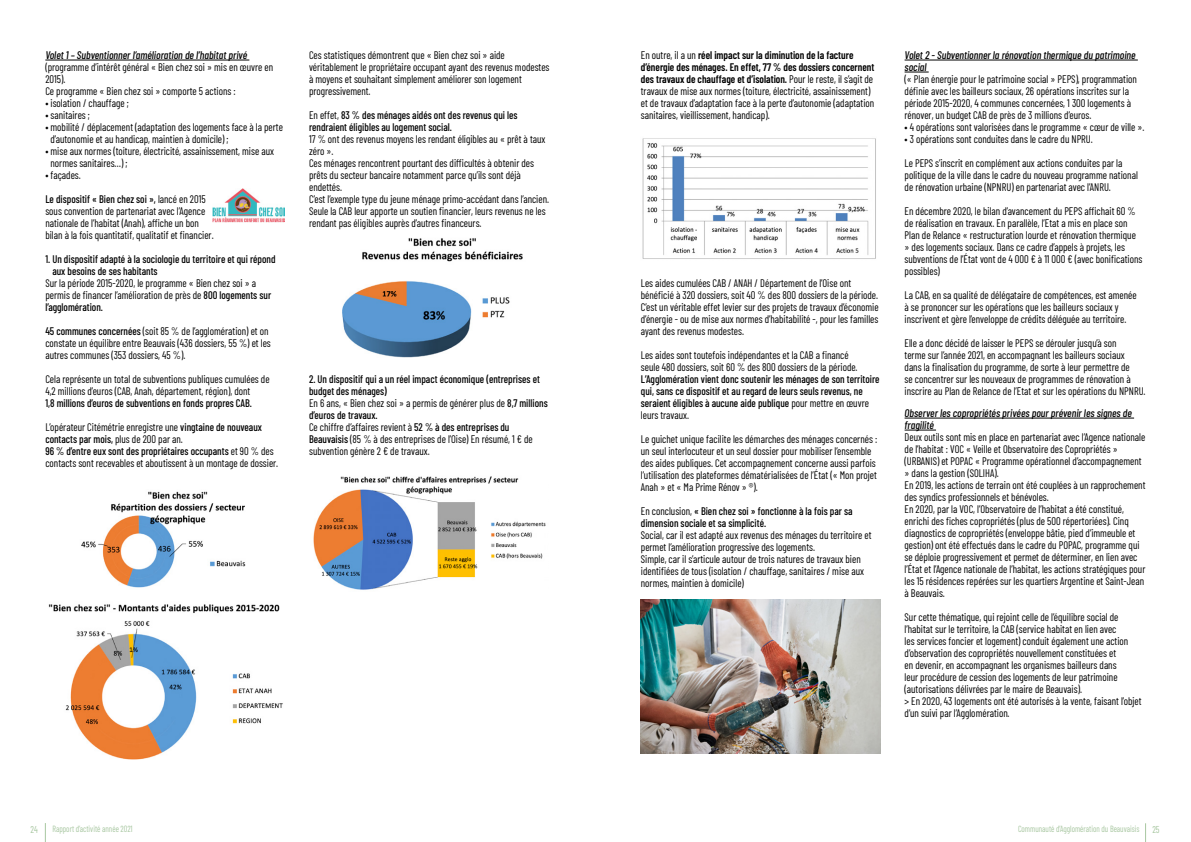
<style>
.page{position:relative;width:1191px;height:842px;background:#fff}
.page>*{position:absolute;margin:0;border:0;box-sizing:border-box;transform-origin:0 0}
.t1{font:11px/12px "Barlow Condensed";color:#000;scale:.95 1}
.t2{font:500 11px/12px "Barlow Condensed";color:#000;scale:.95 1}
.t3{font:italic 500 11px/12px "Barlow Condensed";color:#000}
.t4{font:10px "Barlow Condensed";color:#a8c7a1;scale:.9 1}
.t5{font:9px "Barlow Condensed";color:#a8c7a1;scale:.9 1}
.s1{font-weight:400}
.s2{font-weight:500}
.s3{font-weight:600}
</style>
<div class="page">
<svg style="left:1145px;top:823px;width:1px;height:19px"></svg>
<svg style="left:45px;top:823px;width:1px;height:19px"></svg>
<hr style="left:45px;top:60px;width:204px;height:1px;background:#000">
<img style="left:212px;top:189px;width:72px;height:34px">
<img style="left:81px;top:491px;width:165px;height:97px">
<img style="left:48px;top:604px;width:235px;height:156px">
<img style="left:342px;top:238px;width:181px;height:120px">
<img style="left:313px;top:476px;width:233px;height:114px">
<img style="left:642px;top:138px;width:234px;height:121px">
<img style="left:641px;top:599px;width:239px;height:154px">
<hr style="left:904px;top:60px;width:233px;height:1px;background:#000">
<svg style="left:904px;top:72px;width:24px;height:1px"></svg>
<hr style="left:904px;top:418px;width:230px;height:1px;background:#000">
<hr style="left:904px;top:430px;width:32px;height:1px;background:#000">
<p class="t3" style="left:45px;top:48px;width:203px">Volet 1 – Subventionner l’amélioration de l’habitat privé</p>
<p class="t1" style="left:45px;top:60px;width:241px">(programme d’intérêt général « Bien chez soi » mis en œuvre en<br>2015).<br>Ce programme « Bien chez soi » comporte 5 actions :</p>
<p class="t1" style="left:45px;top:96px;width:89px">• isolation / chauffage ;</p>
<p class="t1" style="left:45px;top:108px;width:48px">• sanitaires ;</p>
<p class="t1" style="left:51px;top:120px;width:246px;text-indent:-5px">• mobilité / déplacement (adaptation des logements face à la perte d’autonomie et au handicap, maintien à domicile) ;</p>
<p class="t1" style="left:51px;top:144px;width:237px;text-indent:-5px">• mise aux normes (toiture, électricité, assainissement, mise aux normes sanitaires…) ;</p>
<p class="t2" style="left:45px;top:162px;width:170px;line-height:24px"><span class="s1">• façades.<br></span>Le dispositif « Bien chez soi », <span class="s1">lancé en 2015</span></p>
<p class="t1" style="left:45px;top:204px;width:179px">sous convention de partenariat avec l’Agence nationale de l’habitat (Anah), affiche un bon bilan à la fois quantitatif, qualitatif et financier.</p>
<p class="t2" style="left:52px;top:252px;width:236px;text-indent:-7px">1. Un dispositif adapté à la sociologie du territoire et qui répond aux besoins de ses habitants</p>
<p class="t1" style="left:45px;top:276px;width:239px">Sur la période 2015-2020, le programme « Bien chez soi » a permis de financer l’amélioration de près de <span class="s2">800 logements sur l’agglomération.</span></p>
<p class="t1" style="left:45px;top:324px;width:239px"><span class="s2">45 communes concernées</span> (soit 85 % de l’agglomération) et on constate un équilibre entre Beauvais (436 dossiers, 55 %) et les autres communes (353 dossiers, 45 %).</p>
<p class="t1" style="left:45px;top:372px;width:237px">Cela représente un total de subventions publiques cumulées de<br>4,2 millions d’euros (CAB, Anah, département, région), dont</p>
<p class="t2" style="left:45px;top:390px;width:230px;line-height:24px">1,8 millions d’euros de subventions en fonds propres CAB.<br><span class="s1">L’opérateur Citémétrie enregistre une</span> vingtaine de nouveaux</p>
<p class="t1" style="left:45px;top:432px;width:247px"><span class="s2">contacts par mois,</span> plus de 200 par an.<br><span class="s2">96 % d’entre eux sont des propriétaires occupants</span> et 90 % des contacts sont recevables et aboutissent à un montage de dossier.</p>
<p class="t1" style="left:309px;top:48px;width:255px">Ces statistiques démontrent que « Bien chez soi » aide véritablement le propriétaire occupant ayant des revenus modestes à moyens et souhaitant simplement améliorer son logement progressivement.</p>
<p class="t2" style="left:309px;top:108px;width:221px"><span class="s1">En effet,</span> 83 % des ménages aidés ont des revenus qui les rendraient éligibles au logement social.</p>
<p class="t1" style="left:309px;top:132px;width:254px">17 % ont des revenus moyens les rendant éligibles au « prêt à taux zéro ».<br>Ces ménages rencontrent pourtant des difficultés à obtenir des prêts du secteur bancaire notamment parce qu’ils sont déjà endettés.<br>C’est l’exemple type du jeune ménage primo-accédant dans l’ancien.<br>Seule la CAB leur apporte un soutien financier, leurs revenus ne les rendant pas éligibles auprès d’autres financeurs.</p>
<p class="t1" style="left:309px;top:372px;width:253px"><span class="s2">2. Un dispositif qui a un réel impact économique (entreprises et budget des ménages)<br></span>En 6 ans, « Bien chez soi » a permis de générer plus de <span class="s2">8,7 millions d’euros de travaux.<br></span>Ce chiffre d’affaires revient à <span class="s2">52 % à des entreprises du Beauvaisis</span> (85 % à des entreprises de l’Oise) En résumé, 1 € de subvention génère 2 € de travaux.</p>
<p class="t1" style="left:641px;top:48px;width:247px">En outre, il a un <span class="s3">réel impact sur la diminution de la facture d’énergie des ménages. En effet, 77 % des dossiers concernent des travaux de chauffage et d’isolation.</span> Pour le reste, il s’agit de travaux de mise aux normes (toiture, électricité, assainissement) et de travaux d’adaptation face à la perte d’autonomie (adaptation sanitaires, vieillissement, handicap).</p>
<p class="t1" style="left:641px;top:276px;width:252px">Les aides cumulées CAB / ANAH / Département de l’Oise ont bénéficié à 320 dossiers, soit 40 % des 800 dossiers de la période.<br>C’est un véritable effet levier sur des projets de travaux d’économie d’énergie - ou de mise aux normes d’habitabilité -, pour les familles ayant des revenus modestes.</p>
<p class="t1" style="left:641px;top:348px;width:230px">Les aides sont toutefois indépendantes et la CAB a financé seule 480 dossiers, soit 60 % des 800 dossiers de la période.</p>
<p class="t2" style="left:641px;top:372px;width:253px">L’Agglomération vient donc soutenir les ménages de son territoire qui, sans ce dispositif et au regard de leurs seuls revenus, ne seraient éligibles à aucune aide publique <span class="s1">pour mettre en œuvre leurs travaux.</span></p>
<p class="t1" style="left:641px;top:432px;width:250px">Le guichet unique facilite les démarches des ménages concernés : un seul interlocuteur et un seul dossier pour mobiliser l’ensemble des aides publiques. Cet accompagnement concerne aussi parfois l’utilisation des plateformes dématérialisées de l’État (« Mon projet Anah » et « Ma Prime Rénov » ®).</p>
<p class="t2" style="left:641px;top:504px;width:224px"><span class="s1">En conclusion,</span> « Bien chez soi » fonctionne à la fois par sa dimension sociale et sa simplicité.</p>
<p class="t1" style="left:641px;top:528px;width:244px">Social, car il est adapté aux revenus des ménages du territoire et permet l’amélioration progressive des logements.<br>Simple, car il s’articule autour de trois natures de travaux bien identifiées de tous (isolation / chauffage, sanitaires / mise aux normes, maintien à domicile)</p>
<p class="t3" style="left:904px;top:48px;width:233px">Volet 2 - Subventionner la rénovation thermique du patrimoine social</p>
<p class="t1" style="left:904px;top:72px;width:246px">(« Plan énergie pour le patrimoine social » PEPS), programmation définie avec les bailleurs sociaux, 26 opérations inscrites sur la période 2015-2020, 4 communes concernées, 1 300 logements à rénover, un budget CAB de près de 3 millions d’euros.</p>
<p class="t1" style="left:904px;top:120px;width:254px">• 4 opérations sont valorisées dans le programme « cœur de ville ».</p>
<p class="t1" style="left:904px;top:126px;width:231px;line-height:24px">• 3 opérations sont conduites dans le cadre du NPRU.<br>Le PEPS s’inscrit en complément aux actions conduites par la</p>
<p class="t1" style="left:904px;top:168px;width:247px">politique de la ville dans le cadre du nouveau programme national de rénovation urbaine (NPNRU) en partenariat avec l’ANRU.</p>
<p class="t1" style="left:904px;top:204px;width:252px">En décembre 2020, le bilan d’avancement du PEPS affichait 60 % de réalisation en travaux. En parallèle, l’Etat a mis en place son Plan de Relance « restructuration lourde et rénovation thermique » des logements sociaux. Dans ce cadre d’appels à projets, les subventions de l’État vont de 4 000 € à 11 000 € (avec bonifications possibles)</p>
<p class="t1" style="left:904px;top:288px;width:246px">La CAB, en sa qualité de délégataire de compétences, est amenée à se prononcer sur les opérations que les bailleurs sociaux y inscrivent et gère l’enveloppe de crédits déléguée au territoire.</p>
<p class="t1" style="left:904px;top:336px;width:255px">Elle a donc décidé de laisser le PEPS se dérouler jusqu’à son<br>terme sur l’année 2021, en accompagnant les bailleurs sociaux<br>dans la finalisation du programme, de sorte à leur permettre de<br>se concentrer sur les nouveaux de programmes de rénovation à inscrire au Plan de Relance de l’Etat et sur les opérations du NPNRU.</p>
<p class="t3" style="left:904px;top:406px;width:229px">Observer les copropriétés privées pour prévenir les signes de fragilité</p>
<p class="t1" style="left:904px;top:430px;width:255px">Deux outils sont mis en place en partenariat avec l’Agence nationale de l’habitat : VOC « Veille et Observatoire des Copropriétés » (URBANIS) et POPAC « Programme opérationnel d’accompagnement » dans la gestion (SOLIHA).<br>En 2019, les actions de terrain ont été couplées à un rapprochement des syndics professionnels et bénévoles.<br>En 2020, par la VOC, l’Observatoire de l’habitat a été constitué, enrichi des fiches copropriétés (plus de 500 répertoriées). Cinq diagnostics de copropriétés (enveloppe bâtie, pied d’immeuble et gestion) ont été effectués dans le cadre du POPAC, programme qui se déploie progressivement et permet de déterminer, en lien avec l’État et l’Agence nationale de l’habitat, les actions stratégiques pour les 15 résidences repérées sur les quartiers Argentine et Saint-Jean à Beauvais.</p>
<p class="t1" style="left:904px;top:610px;width:251px">Sur cette thématique, qui rejoint celle de l’équilibre social de l’habitat sur le territoire, la CAB (service habitat en lien avec<br>les services foncier et logement) conduit également une action d’observation des copropriétés nouvellement constituées et<br>en devenir, en accompagnant les organismes bailleurs dans<br>leur procédure de cession des logements de leur patrimoine (autorisations délivrées par le maire de Beauvais).<br>&gt; En 2020, 43 logements ont été autorisés à la vente, faisant l’objet d’un suivi par l’Agglomération.</p>
<p class="t4" style="left:31px;top:822px;width:10px">24</p>
<p class="t5" style="left:52px;top:822px;width:90px">Rapport d’activité année 2021</p>
<p class="t5" style="left:1018px;top:822px;width:136px">Communauté d’Agglomération du Beauvaisis</p>
<p class="t4" style="left:1152px;top:822px;width:10px">25</p>
</div>
